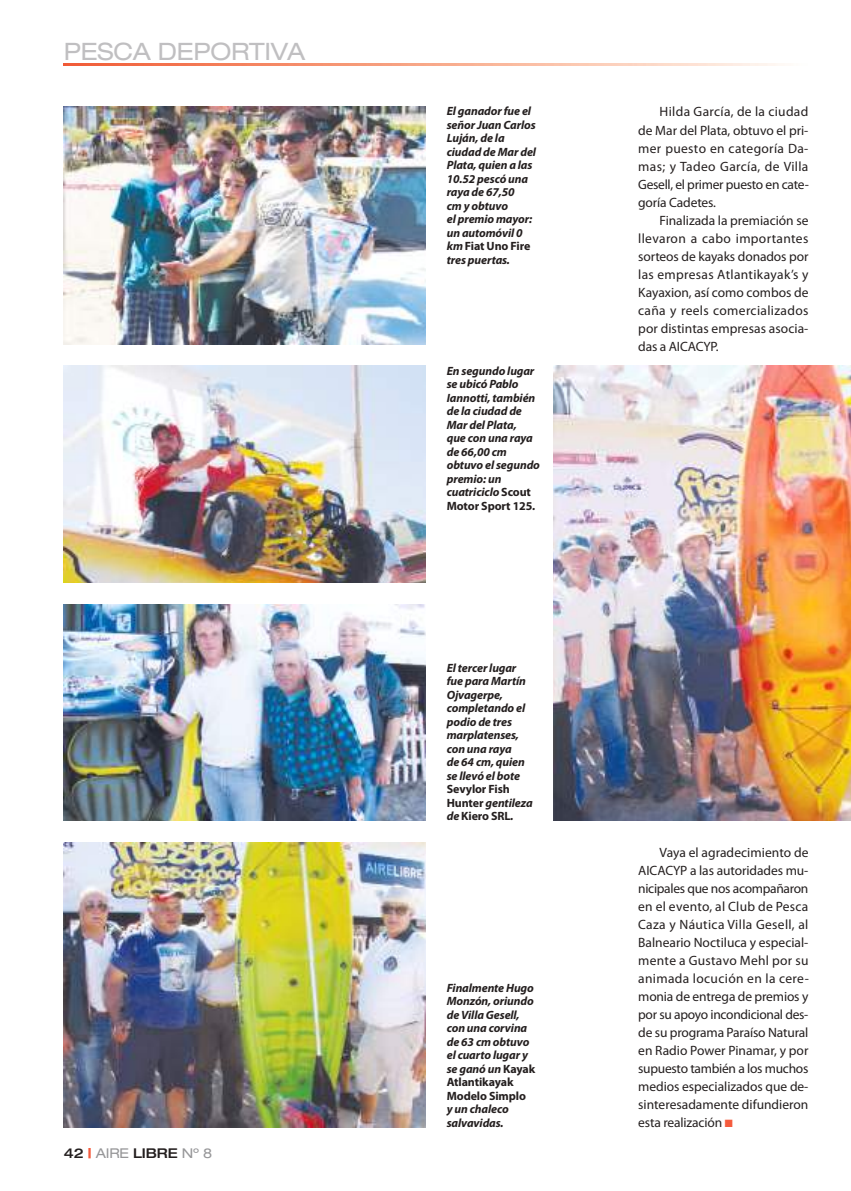
<style>
.page{position:relative;width:851px;height:1191px;background:#fff}
.page>*{position:absolute;margin:0;border:0;box-sizing:border-box;transform-origin:0 0}
.t1{font:expanded 24px "Helvetica Neue LT Std";letter-spacing:-.01em;color:#c0bfc1}
.t2{font:13.5px/18px "Myriad Pro";color:#241f1f;text-align:justify}
.t3{font:500 expanded 13.5px "Helvetica Neue LT Std";letter-spacing:-.01em;color:#241f1f}
.t4{font:italic 700 12px/13.5px "Myriad Pro";letter-spacing:-.01em;color:#241f1f}
.t5{font:700 12px/13.5px "Myriad Pro";letter-spacing:-.01em;color:#241f1f}
.s1{font-weight:900;color:#f55b3d}
.s2{font-weight:400;color:#969698}
.s3{font-style:normal}
.s4{font-style:italic}
.s5{color:#f55b3d}
</style>
<div class="page">
<img style="left:64px;top:64px;width:714px;height:2px">
<img style="left:64px;top:106px;width:361px;height:238px">
<img style="left:64px;top:366px;width:361px;height:217px">
<img style="left:64px;top:604px;width:361px;height:217px">
<img style="left:64px;top:842px;width:361px;height:285px">
<img style="left:553px;top:366px;width:297px;height:455px">
<h1 class="t1" style="left:64px;top:43px;width:243px">PESCA DEPORTIVA</h1>
<p class="t3" style="left:64px;top:1148px;width:150px">42 <span class="s1">|</span> <span class="s2">AIRE</span> LIBRE <span class="s2">Nº 8</span></p>
<p class="t4" style="left:446px;top:105px;width:91px">El ganador fue el señor Juan Carlos<br>Luján, de la ciudad de Mar del<br>Plata, quien a las<br>10.52 pescó una raya de 67,50<br>cm y obtuvo<br>el premio mayor: un automóvil 0 km <span class="s3">Fiat Uno Fire </span>tres puertas.</p>
<p class="t4" style="left:446px;top:365px;width:95px">En segundo lugar se ubicó Pablo<br>Iannotti, también de la ciudad de<br>Mar del Plata,<br>que con una raya de 66,00 cm obtuvo el segundo premio: un cuatriciclo <span class="s3">Scout<br>Motor Sport 125</span>.</p>
<p class="t4" style="left:446px;top:662px;width:81px">El tercer lugar fue para Martín<br>Ojvagerpe, completando el podio de tres marplatenses, con una raya de 64 cm, quien se llevó el bote</p>
<p class="t5" style="left:446px;top:783px;width:87px">Sevylor Fish<br>Hunter <span class="s4">gentileza de</span> Kiero SRL<span class="s4">.</span></p>
<p class="t4" style="left:446px;top:981px;width:90px">Finalmente Hugo<br>Monzón, oriundo de Villa Gesell, con una corvina de 63 cm obtuvo el cuarto lugar y se ganó un <span class="s3">Kayak<br>Atlantikayak<br>Modelo Simplo</span></p>
<p class="t4" style="left:446px;top:1103px;width:64px">y un chaleco salvavidas.</p>
<p class="t2" style="left:638px;top:104px;width:172px;text-indent:21px">Hilda García, de la ciudad de Mar del Plata, obtuvo el pri&shy;mer puesto en categoría Da&shy;mas; y Tadeo García, de Villa Gesell, el primer puesto en cate&shy;goría Cadetes.</p>
<p class="t2" style="left:638px;top:212px;width:172px;text-indent:21px">Finalizada la premiación se llevaron a cabo importantes sorteos de kayaks donados por las empresas Atlantikayak’s y Kayaxion, así como combos de caña y reels comercializados por distintas empresas asocia&shy;das a AICACYP.</p>
<p class="t2" style="left:638px;top:844px;width:172px;text-indent:21px">Vaya el agradecimiento de AICACYP a las autoridades mu&shy;nicipales que nos acompañaron en el evento, al Club de Pesca Caza y Náutica Villa Gesell, al Balneario Noctiluca y especial&shy;mente a Gustavo Mehl por su animada locución en la cere&shy;monia de entrega de premios y por su apoyo incondicional des&shy;de su programa Paraíso Natural en Radio Power Pinamar, y por supuesto también a los muchos medios especializados que de&shy;sinteresadamente difundieron esta realización <span class="s5">■</span></p>
</div>
